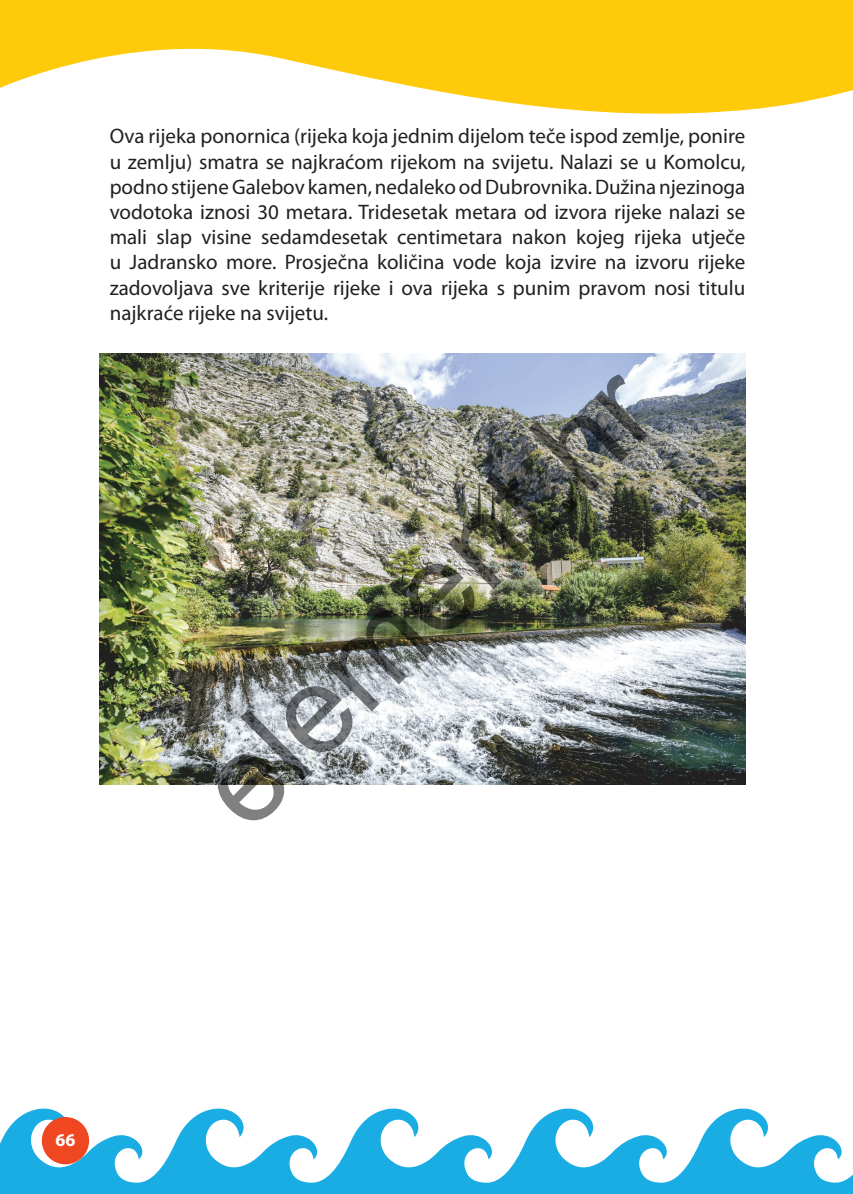
<style>
.page{position:relative;width:853px;height:1194px;background:#fff}
.page>*{position:absolute;margin:0;border:0;box-sizing:border-box;transform-origin:0 0}
.t1{font:124.2px "Arial";color:rgb(0 0 0/.5)}
.t2{font:21px/25.2px "Myriad Pro";color:#231f20;text-align:justify}
.t3{font:700 18px "Myriad Pro";color:#fff}
</style>
<div class="page">
<svg style="left:0;top:1108px;width:835px;height:85px;fill:#1bade4"></svg>
<svg style="left:835px;top:1140px;width:18px;height:53px"></svg>
<div style="left:42px;top:1116px;width:47px;height:47px;background:#ef4722;border-radius:50%"></div>
<svg style="left:0;top:0;width:853px;height:114px;fill:#feca0a"></svg>
<img style="left:100px;top:354px;width:645px;height:430px">
<p class="t2" style="left:110px;top:125px;width:637px">Ova rijeka ponornica (rijeka koja jednim dijelom teče ispod zemlje, ponire u zemlju) smatra se najkraćom rijekom na svijetu. Nalazi se u Komolcu, podno stijene Galebov kamen, nedaleko od Dubrovnika. Dužina njezinoga vodotoka iznosi 30 metara. Tridesetak metara od izvora rijeke nalazi se mali slap visine sedamdesetak centimetara nakon kojeg rijeka utječe u Jadransko more. Prosječna količina vode koja izvire na izvoru rijeke zadovoljava sve kriterije rijeke i ova rijeka s punim pravom nosi titulu najkraće rijeke na svijetu.</p>
<h1 class="t1" style="left:157px;top:742px;width:588px;rotate:-45deg">element.hr</h1>
<p class="t3" style="left:56px;top:1132px;width:21px">66</p>
</div>
